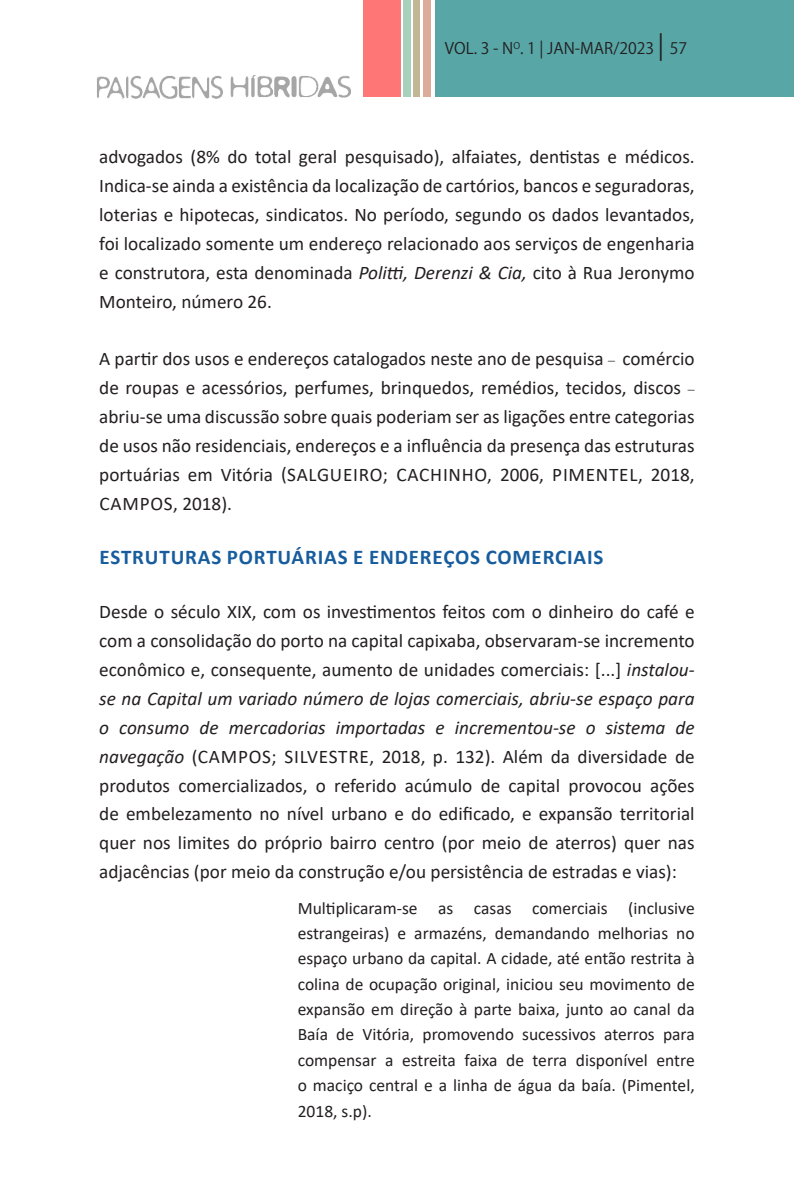
<style>
.page{position:relative;width:794px;height:1191px;background:#fff}
.page>*{position:absolute;margin:0;border:0;box-sizing:border-box;transform-origin:0 0}
.Normal__Web{font:700 21px "Calibri";letter-spacing:.04em;color:#175d9e}
.Normal__Web-2{font:19.25px/28.9px "Calibri";color:#231f20;text-align:justify}
.Normal__Web-3{font:17.5px/25.4px "Calibri";color:#231f20;text-align:justify}
.t1{font:15.75px "Koz Go Pr 6 N";color:#231f20}
.s1{font-size:24.5px}
.s2{font-style:italic}
.s3{font-weight:300;font-size:14px}
</style>
<div class="page">
<div style="left:435px;top:0;width:359px;height:97px;background:#58a6a6"></div>
<div style="left:403px;top:0;width:8px;height:97px;background:#a7d0bd"></div>
<div style="left:413px;top:0;width:7px;height:97px;background:#c2b795"></div>
<div style="left:423px;top:0;width:7px;height:97px;background:#dcab99"></div>
<div style="left:363px;top:0;width:38px;height:97px;background:#ff7676"></div>
<img style="left:97px;top:75px;width:254px;height:24px">
<p class="t1" style="left:445px;top:39px;width:244px">VOL. 3 - N<sup>O</sup>. 1 | JAN-MAR/2023 <span class="s1">|</span> 57</p>
<p class="Normal__Web-2" style="left:99px;top:142px;width:597px">advogados (8% do total geral pesquisado), alfaiates, dentistas e médicos.<br>Indica-se ainda a existência da localização de cartórios, bancos e seguradoras, loterias e hipotecas, sindicatos. No período, segundo os dados levantados, foi localizado somente um endereço relacionado aos serviços de engenharia e construtora, esta denominada <span class="s2">Politti, Derenzi &amp; Cia,</span> cito à Rua Jeronymo Monteiro, número 26.</p>
<p class="Normal__Web-2" style="left:99px;top:344px;width:597px">A partir dos usos e endereços catalogados neste ano de pesquisa <span class="s3">–</span> comércio de roupas e acessórios, perfumes, brinquedos, remédios, tecidos, discos <span class="s3">– </span>abriu-se uma discussão sobre quais poderiam ser as ligações entre categorias de usos não residenciais, endereços e a influência da presença das estruturas portuárias em Vitória (SALGUEIRO; CACHINHO, 2006, PIMENTEL, 2018, CAMPOS, 2018).</p>
<p class="Normal__Web" style="left:100px;top:542px;width:505px">ESTRUTURAS PORTUÁRIAS E ENDEREÇOS COMERCIAIS</p>
<p class="Normal__Web-2" style="left:99px;top:597px;width:597px">Desde o século XIX, com os investimentos feitos com o dinheiro do café e com a consolidação do porto na capital capixaba, observaram-se incremento econômico e, consequente, aumento de unidades comerciais: [...] <span class="s2">instalou&shy;se na Capital um variado número de lojas comerciais, abriu-se espaço para o consumo de mercadorias importadas e incrementou-se o sistema de navegação</span> (CAMPOS; SILVESTRE, 2018, p. 132). Além da diversidade de produtos comercializados, o referido acúmulo de capital provocou ações de embelezamento no nível urbano e do edificado, e expansão territorial quer nos limites do próprio bairro centro (por meio de aterros) quer nas adjacências (por meio da construção e/ou persistência de estradas e vias):</p>
<p class="Normal__Web-3" style="left:298px;top:894px;width:398px">Multiplicaram-se as casas comerciais (inclusive estrangeiras) e armazéns, demandando melhorias no espaço urbano da capital. A cidade, até então restrita à colina de ocupação original, iniciou seu movimento de expansão em direção à parte baixa, junto ao canal da Baía de Vitória, promovendo sucessivos aterros para compensar a estreita faixa de terra disponível entre o maciço central e a linha de água da baía. (Pimentel, 2018, s.p).</p>
</div>
